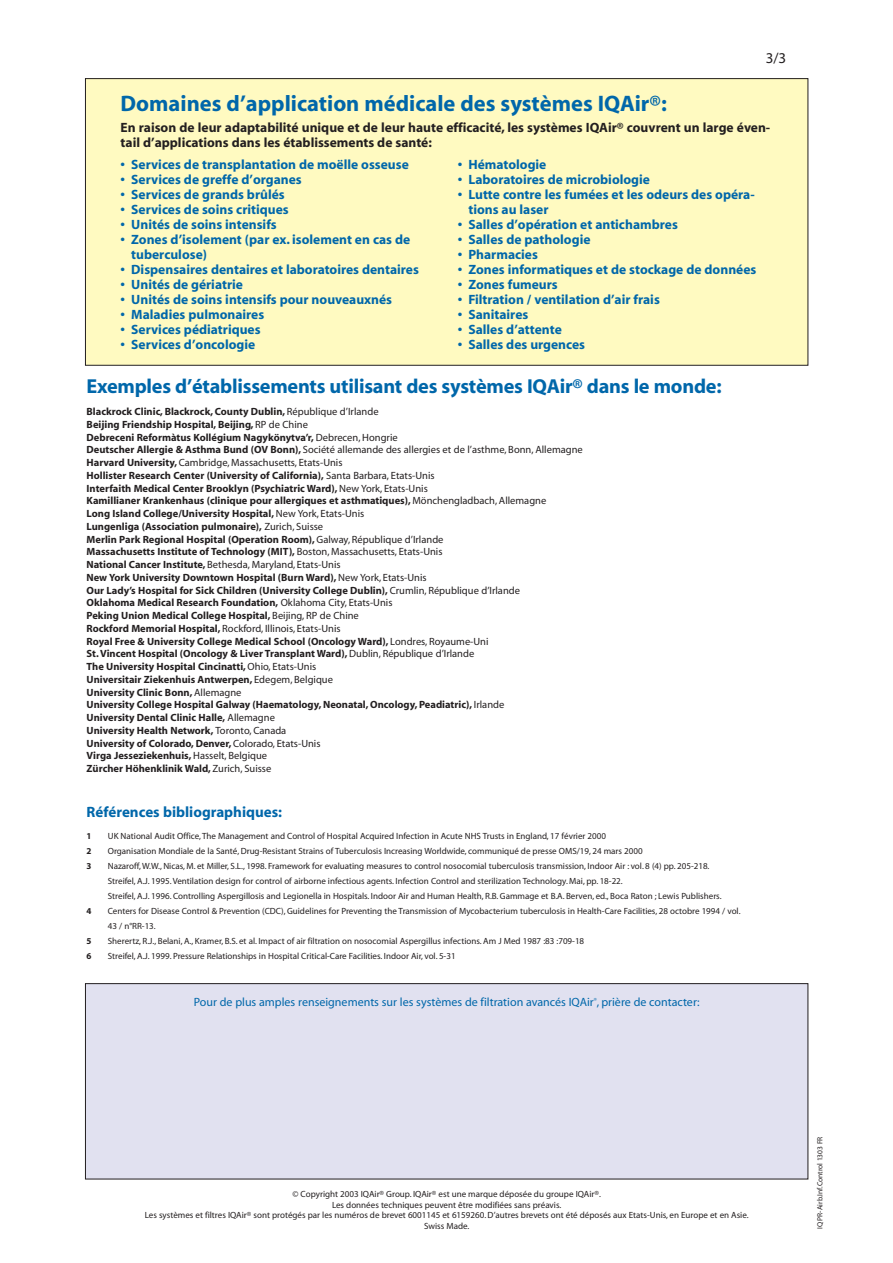
<style>
.page{position:relative;width:893px;height:1263px;background:#fff}
.page>*{position:absolute;margin:0;border:0;box-sizing:border-box;transform-origin:0 0}
.t1{font:700 22.5px "Myriad";color:#0067aa}
.t2{font:700 20.25px "Myriad";letter-spacing:-.01em;color:#0067aa}
.t3{font:700 15px "Myriad";color:#0067aa}
.t4{font:15px "Myriad";color:#231f20}
.t5{font:700 13.5px/15px "Myriad";color:#0067aa}
.t6{font:700 13.5px/15px "Myriad";color:#231f20}
.t7{font:12px "Myriad";color:#0067aa}
.t8{font:700 10.5px/12.8px "Myriad";color:#231f20}
.t9{font:9px/15px "Myriad";color:#231f20}
.t10{font:700 9px "Myriad";color:#231f20}
.t11{font:7.5px "Myriad";color:#231f20}
.s1{font-weight:400}
</style>
<div class="page">
<div style="left:85px;top:79px;width:722px;height:286px;background:#fffac1"></div>
<div style="left:85px;top:984px;width:722px;height:195px;background:#e1e1f0"></div>
<div style="left:85px;top:983px;width:723px;height:196px;border:1px solid #231f20"></div>
<h3 class="t4" style="left:765px;top:52px;width:22px">3/3</h3>
<h1 class="t1" style="left:121px;top:95px;width:547px">Domaines d’application médicale des systèmes IQAir®:</h1>
<p class="t6" style="left:121px;top:121px;width:651px">En raison de leur adaptabilité unique et de leur haute efficacité, les systèmes IQAir® couvrent un large éven&shy;tail d’applications dans les établissements de santé:</p>
<p class="t5" style="left:458px;top:158px;width:90px">• Hématologie</p>
<p class="t5" style="left:458px;top:173px;width:194px">• Laboratoires de microbiologie</p>
<p class="t5" style="left:468px;top:188px;width:288px;text-indent:-11px">• Lutte contre les fumées et les odeurs des opéra&shy;tions au laser</p>
<p class="t5" style="left:458px;top:218px;width:221px">• Salles d’opération et antichambres</p>
<p class="t5" style="left:458px;top:233px;width:134px">• Salles de pathologie</p>
<p class="t5" style="left:458px;top:248px;width:82px">• Pharmacies</p>
<p class="t5" style="left:458px;top:263px;width:300px">• Zones informatiques et de stockage de données</p>
<p class="t5" style="left:458px;top:278px;width:102px">• Zones fumeurs</p>
<p class="t5" style="left:458px;top:293px;width:204px">• Filtration / ventilation d’air frais</p>
<p class="t5" style="left:458px;top:308px;width:72px">• Sanitaires</p>
<p class="t5" style="left:458px;top:323px;width:105px">• Salles d’attente</p>
<p class="t5" style="left:458px;top:338px;width:129px">• Salles des urgences</p>
<p class="t5" style="left:121px;top:158px;width:290px">• Services de transplantation de moëlle osseuse</p>
<p class="t5" style="left:121px;top:173px;width:183px">• Services de greffe d’organes</p>
<p class="t5" style="left:121px;top:188px;width:166px">• Services de grands brûlés</p>
<p class="t5" style="left:121px;top:203px;width:170px">• Services de soins critiques</p>
<p class="t5" style="left:121px;top:218px;width:158px">• Unités de soins intensifs</p>
<p class="t5" style="left:131px;top:233px;width:280px;text-indent:-11px">• Zones d’isolement (par ex. isolement en cas de tuberculose)</p>
<p class="t5" style="left:121px;top:263px;width:300px">• Dispensaires dentaires et laboratoires dentaires</p>
<p class="t5" style="left:121px;top:278px;width:124px">• Unités de gériatrie</p>
<p class="t5" style="left:121px;top:293px;width:273px">• Unités de soins intensifs pour nouveauxnés</p>
<p class="t5" style="left:121px;top:308px;width:145px">• Maladies pulmonaires</p>
<p class="t5" style="left:121px;top:323px;width:141px">• Services pédiatriques</p>
<p class="t5" style="left:121px;top:338px;width:136px">• Services d’oncologie</p>
<h2 class="t2" style="left:87px;top:379px;width:636px">Exemples d’établissements utilisant des systèmes IQAir® dans le monde:</h2>
<p class="t8" style="left:87px;top:406px;width:497px">Blackrock Clinic, Blackrock, County Dublin, <span class="s1">République d’Irlande<br></span>Beijing Friendship Hospital, Beijing, <span class="s1">RP de Chine<br></span>Debreceni Reformàtus Kollégium Nagykönytva’r, <span class="s1">Debrecen, Hongrie<br></span>Deutscher Allergie &amp; Asthma Bund (OV Bonn), <span class="s1">Société allemande des allergies et de l’asthme, Bonn, Allemagne </span>Harvard University, <span class="s1">Cambridge, Massachusetts, Etats-Unis<br></span>Hollister Research Center (University of California), <span class="s1">Santa Barbara, Etats-Unis<br></span>Interfaith Medical Center Brooklyn (Psychiatric Ward), <span class="s1">New York, Etats-Unis<br></span>Kamillianer Krankenhaus (clinique pour allergiques et asthmatiques), <span class="s1">Mönchengladbach, Allemagne<br></span>Long Island College/University Hospital, <span class="s1">New York, Etats-Unis<br></span>Lungenliga (Association pulmonaire), <span class="s1">Zurich, Suisse<br></span>Merlin Park Regional Hospital (Operation Room), <span class="s1">Galway, République d’Irlande<br></span>Massachusetts Institute of Technology (MIT), <span class="s1">Boston, Massachusetts, Etats-Unis<br></span>National Cancer Institute, <span class="s1">Bethesda, Maryland, Etats-Unis<br></span>New York University Downtown Hospital (Burn Ward), <span class="s1">New York, Etats-Unis<br></span>Our Lady’s Hospital for Sick Children (University College Dublin), <span class="s1">Crumlin, République d’Irlande<br></span>Oklahoma Medical Research Foundation, <span class="s1">Oklahoma City, Etats-Unis<br></span>Peking Union Medical College Hospital, <span class="s1">Beijing, RP de Chine<br></span>Rockford Memorial Hospital, <span class="s1">Rockford, Illinois, Etats-Unis<br></span>Royal Free &amp; University College Medical School (Oncology Ward), <span class="s1">Londres, Royaume-Uni<br></span>St. Vincent Hospital (Oncology &amp; Liver Transplant Ward), <span class="s1">Dublin, République d’Irlande<br></span>The University Hospital Cincinatti, <span class="s1">Ohio, Etats-Unis<br></span>Universitair Ziekenhuis Antwerpen, <span class="s1">Edegem, Belgique<br></span>University Clinic Bonn, <span class="s1">Allemagne<br></span>University College Hospital Galway (Haematology, Neonatal, Oncology, Peadiatric), <span class="s1">Irlande<br></span>University Dental Clinic Halle, <span class="s1">Allemagne<br></span>University Health Network, <span class="s1">Toronto, Canada<br></span>University of Colorado, Denver, <span class="s1">Colorado, Etats-Unis<br></span>Virga Jesseziekenhuis, <span class="s1">Hasselt, Belgique<br></span>Zürcher Höhenklinik Wald, <span class="s1">Zurich, Suisse</span></p>
<h3 class="t3" style="left:87px;top:806px;width:197px">Références bibliographiques:</h3>
<p class="t10" style="left:87px;top:833px;width:6px">1</p>
<p class="t9" style="left:108px;top:829px;width:499px">UK National Audit Office, The Management and Control of Hospital Acquired Infection in Acute NHS Trusts in England, 17 février 2000</p>
<p class="t10" style="left:87px;top:848px;width:6px">2</p>
<p class="t9" style="left:108px;top:844px;width:536px">Organisation Mondiale de la Santé, Drug-Resistant Strains of Tuberculosis Increasing Worldwide, communiqué de presse OMS/19, 24 mars 2000</p>
<p class="t10" style="left:87px;top:863px;width:6px">3</p>
<p class="t9" style="left:108px;top:859px;width:615px">Nazaroff, W.W., Nicas, M. et Miller, S.L., 1998. Framework for evaluating measures to control nosocomial tuberculosis transmission, Indoor Air : vol. 8 (4) pp. 205-218.<br>Streifel, A.J. 1995. Ventilation design for control of airborne infectious agents. Infection Control and sterilization Technology. Mai, pp. 18-22.<br>Streifel, A.J. 1996. Controlling Aspergillosis and Legionella in Hospitals. Indoor Air and Human Health, R.B. Gammage et B.A. Berven, ed., Boca Raton ; Lewis Publishers.</p>
<p class="t10" style="left:87px;top:908px;width:6px">4</p>
<p class="t9" style="left:108px;top:904px;width:634px">Centers for Disease Control &amp; Prevention (CDC), Guidelines for Preventing the Transmission of Mycobacterium tuberculosis in Health-Care Facilities, 28 octobre 1994 / vol.<br>43 / n°RR-13.</p>
<p class="t10" style="left:87px;top:938px;width:6px">5</p>
<p class="t9" style="left:108px;top:934px;width:478px">Sherertz, R.J., Belani, A., Kramer, B.S. et al. Impact of air filtration on nosocomial Aspergillus infections. Am J Med 1987 :83 :709-18</p>
<p class="t10" style="left:87px;top:953px;width:6px">6</p>
<p class="t9" style="left:108px;top:949px;width:349px">Streifel, A.J. 1999. Pressure Relationships in Hospital Critical-Care Facilities. Indoor Air, vol. 5-31</p>
<p class="t7" style="left:194px;top:998px;width:507px">Pour de plus amples renseignements sur les systèmes de filtration avancés IQAir<sup>®</sup>, prière de contacter:</p>
<p class="t9" style="left:145px;top:1189px;width:605px;line-height:10.8px;text-align:center">© Copyright 2003 IQAir® Group. IQAir® est une marque déposée du groupe IQAir®.<br>Les données techniques peuvent être modifiées sans préavis.<br>Les systèmes et filtres IQAir® sont protégés par les numéros de brevet 6001145 et 6159260. D’autres brevets ont été déposés aux Etats-Unis, en Europe et en Asie.<br>Swiss Made.</p>
<p class="t11" style="left:817px;top:1229px;width:94px;rotate:-90deg">IQ PR-Airb.Inf.Control 1303 FR</p>
</div>
